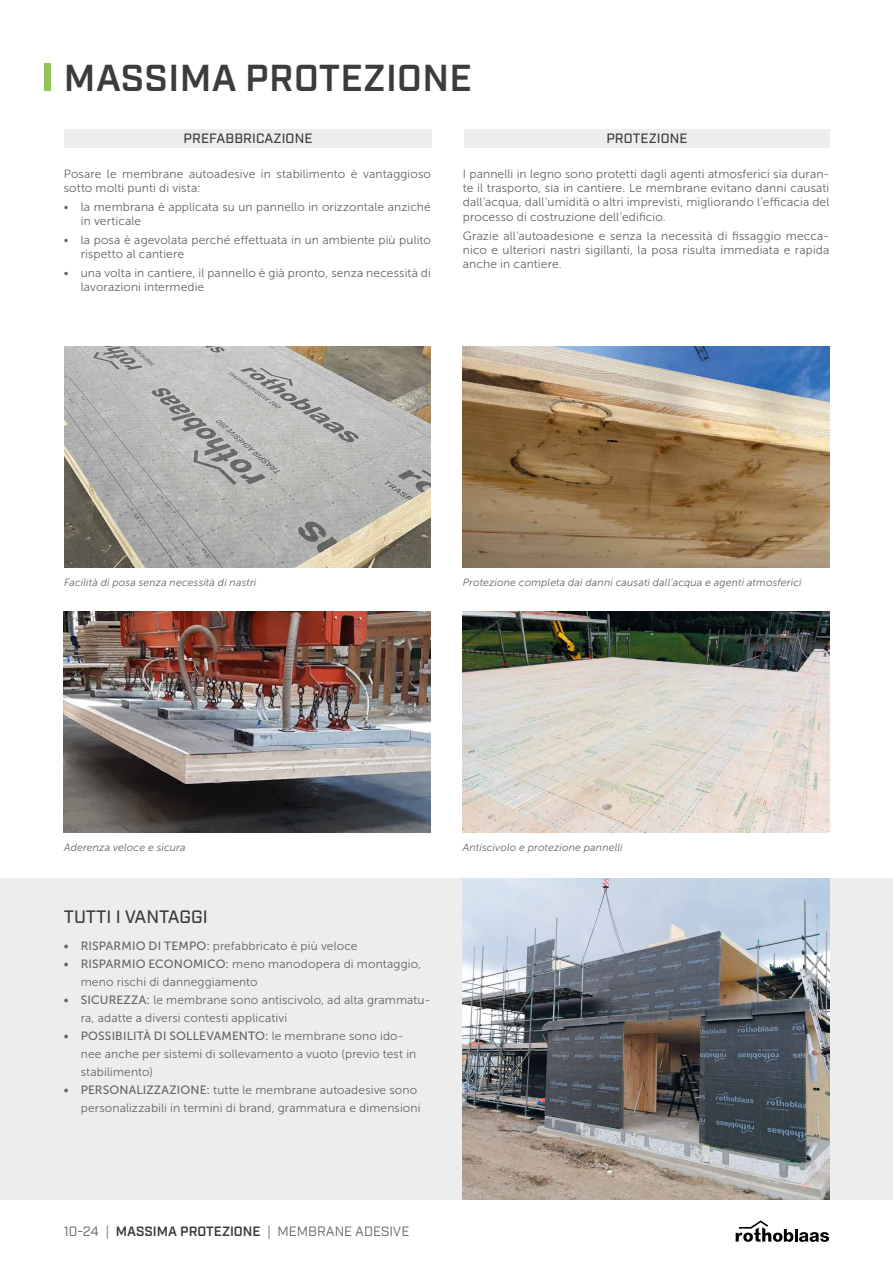
<style>
.page{position:relative;width:893px;height:1263px;background:#fff}
.page>*{position:absolute;margin:0;border:0;box-sizing:border-box;transform-origin:0 0}
.t1{font:600 37.5px "Industry";letter-spacing:.01em;color:#3c3c3b}
.t2{font:500 18px "Industry";color:#3c3c3b}
.t3{font:13.5px "Industry";color:#646363}
.t4{font:500 13.5px "Industry";letter-spacing:.01em;color:#3c3c3b}
.t5{font:12px/14.4px "Museo Sans 300";letter-spacing:.01em;color:#646363}
.t6{font:12px "Museo Sans 500";letter-spacing:.01em;color:#646363}
.t7{font:italic 10.5px "Museo Sans 300";letter-spacing:.015em;color:#646363}
.s1{font-family:"Museo Sans 500"}
.s2{font-family:"Museo Sans 300"}
.s3{font-weight:600;color:#3c3c3b}
</style>
<div class="page">
<div style="left:0;top:878px;width:893px;height:321px;background:#ededed"></div>
<img style="left:463px;top:611px;width:367px;height:221px">
<img style="left:64px;top:611px;width:367px;height:221px">
<img style="left:463px;top:347px;width:366px;height:221px">
<img style="left:64px;top:347px;width:367px;height:221px">
<img style="left:463px;top:878px;width:367px;height:321px">
<div style="left:64px;top:129px;width:368px;height:18px;background:#ededed"></div>
<div style="left:464px;top:129px;width:366px;height:18px;background:#ededed"></div>
<svg style="left:736px;top:1220px;width:93px;height:22px"></svg>
<div style="left:45px;top:64px;width:6px;height:27px;background:#94c356"></div>
<h1 class="t1" style="left:64px;top:56px;width:409px">MASSIMA PROTEZIONE</h1>
<p class="t4" style="left:184px;top:130px;width:130px">PREFABBRICAZIONE</p>
<p class="t4" style="left:606px;top:130px;width:83px">PROTEZIONE</p>
<p class="t5" style="left:64px;top:166px;width:369px">Posare le membrane autoadesive in stabilimento è vantaggioso sotto molti punti di vista:</p>
<p class="t5" style="left:81px;top:199px;width:352px;text-indent:-17px">• la membrana è applicata su un pannello in orizzontale anziché in verticale</p>
<p class="t5" style="left:81px;top:232px;width:352px;text-indent:-17px">• la posa è agevolata perché effettuata in un ambiente più pulito rispetto al cantiere</p>
<p class="t5" style="left:81px;top:266px;width:352px;text-indent:-17px">• una volta in cantiere, il pannello è già pronto, senza necessità di lavorazioni intermedie</p>
<p class="t5" style="left:463px;top:166px;width:368px;text-align:justify">I pannelli in legno sono protetti dagli agenti atmosferici sia duran&shy;te il trasporto, sia in cantiere. Le membrane evitano danni causati dall’acqua, dall’umidità o altri imprevisti, migliorando l’efficacia del processo di costruzione dell’edificio.</p>
<p class="t5" style="left:463px;top:228px;width:368px;text-align:justify">Grazie all’autoadesione e senza la necessità di fissaggio mecca&shy;nico e ulteriori nastri sigillanti, la posa risulta immediata e rapida anche in cantiere.</p>
<p class="t7" style="left:64px;top:577px;width:194px">Facilità di posa senza necessità di nastri</p>
<p class="t7" style="left:463px;top:577px;width:340px">Protezione completa dai danni causati dall’acqua e agenti atmosferici</p>
<p class="t7" style="left:64px;top:841px;width:123px">Aderenza veloce e sicura</p>
<p class="t7" style="left:463px;top:841px;width:161px">Antiscivolo e protezione pannelli</p>
<h2 class="t2" style="left:64px;top:906px;width:146px">TUTTI I VANTAGGI</h2>
<p class="t5" style="left:64px;top:938px;width:295px"><span class="s1">• RISPARMIO DI TEMPO:</span> prefabbricato è più veloce</p>
<p class="t5" style="left:81px;top:955px;width:342px;line-height:18px;text-indent:-17px"><span class="s1">• RISPARMIO ECONOMICO:</span> meno manodopera di montaggio, meno rischi di danneggiamento</p>
<p class="t5" style="left:81px;top:991px;width:351px;line-height:18px;text-indent:-17px"><span class="s1">• SICUREZZA:</span> le membrane sono antiscivolo, ad alta grammatu&shy;ra, adatte a diversi contesti applicativi</p>
<p class="t6" style="left:64px;top:1029px;width:341px">• POSSIBILITÀ DI SOLLEVAMENTO: <span class="s2">le membrane sono ido-</span></p>
<p class="t5" style="left:81px;top:1045px;width:337px;line-height:18px">nee anche per sistemi di sollevamento a vuoto (previo test in stabilimento)</p>
<p class="t5" style="left:64px;top:1081px;width:358px;line-height:18px;text-align:right"><span class="s1">• PERSONALIZZAZIONE:</span> tutte le membrane autoadesive sono personalizzabili in termini di brand, grammatura e dimensioni</p>
<p class="t3" style="left:64px;top:1223px;width:347px">10-24 | <span class="s3">MASSIMA PROTEZIONE</span> | MEMBRANE ADESIVE</p>
</div>
